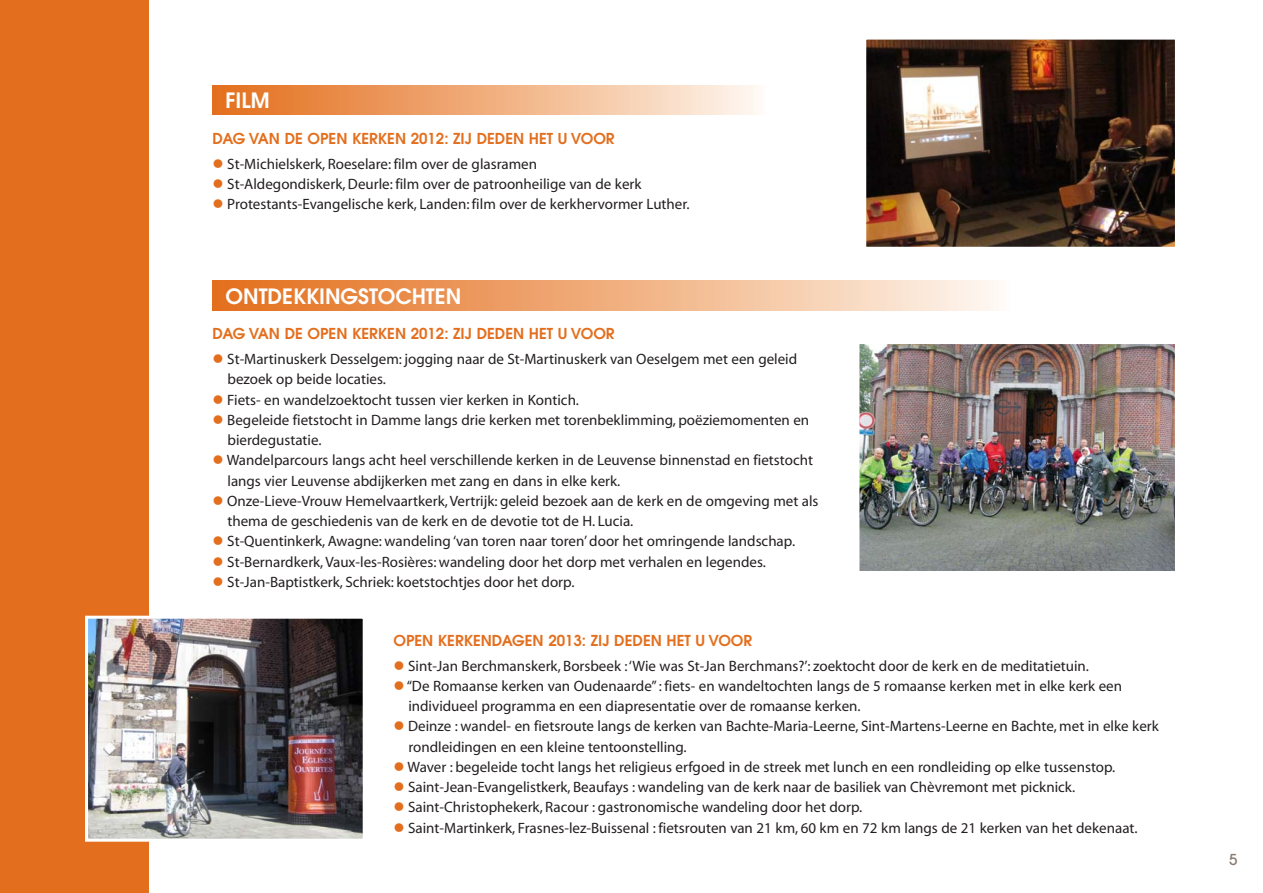
<style>
.page{position:relative;width:1263px;height:893px;background:#fff}
.page>*{position:absolute;margin:0;border:0;box-sizing:border-box;transform-origin:0 0}
.t1{font:600 21px "Avant Garde";color:#fff}
.t2{font:15px/20.2px "Myriad";color:#231f20}
.t3{font:600 15px "Avant Garde";color:#e36f1e}
.t4{font:500 15px "Avant Garde";color:#8a796e}
.s1{color:#e36f1e}
</style>
<div class="page">
<div style="left:0;top:0;width:149px;height:893px;background:#e36f1e"></div>
<div style="left:213px;top:281px;width:797px;height:29px;background:linear-gradient(to right,#e36c17,#fef6ee)"></div>
<img style="left:860px;top:345px;width:314px;height:225px">
<div style="left:856px;top:341px;width:322px;height:233px;border:3px solid #fff"></div>
<div style="left:213px;top:85px;width:552px;height:30px;background:linear-gradient(to right,#e36c17,#fef5ed)"></div>
<img style="left:867px;top:41px;width:307px;height:205px">
<div style="left:863px;top:37px;width:315px;height:213px;border:3px solid #fff"></div>
<img style="left:89px;top:620px;width:273px;height:218px">
<div style="left:85px;top:616px;width:281px;height:226px;border:3px solid #fff"></div>
<h1 class="t1" style="left:226px;top:93px;width:46px">FILM</h1>
<p class="t3" style="left:213px;top:133px;width:403px">DAG VAN DE OPEN KERKEN 2012: ZIJ DEDEN HET U VOOR</p>
<p class="t2" style="left:213px;top:155px;width:326px"><span class="s1">●</span> St-Michielskerk, Roeselare: film over de glasramen</p>
<p class="t2" style="left:213px;top:175px;width:430px"><span class="s1">●</span> St-Aldegondiskerk, Deurle: film over de patroonheilige van de kerk</p>
<p class="t2" style="left:213px;top:195px;width:478px"><span class="s1">●</span> Protestants-Evangelische kerk, Landen: film over de kerkhervormer Luther.</p>
<h1 class="t1" style="left:226px;top:288px;width:237px">ONTDEKKINGSTOCHTEN</h1>
<p class="t3" style="left:213px;top:328px;width:403px">DAG VAN DE OPEN KERKEN 2012: ZIJ DEDEN HET U VOOR</p>
<p class="t2" style="left:227px;top:350px;width:571px;text-indent:-15px"><span class="s1">●</span> St-Martinuskerk Desselgem: jogging naar de St-Martinuskerk van Oeselgem met een geleid bezoek op beide locaties.</p>
<p class="t2" style="left:213px;top:391px;width:368px"><span class="s1">●</span> Fiets- en wandelzoektocht tussen vier kerken in Kontich.</p>
<p class="t2" style="left:227px;top:411px;width:583px;text-indent:-15px"><span class="s1">●</span> Begeleide fietstocht in Damme langs drie kerken met torenbeklimming, poëziemomenten en bierdegustatie.</p>
<p class="t2" style="left:227px;top:451px;width:587px;text-indent:-15px"><span class="s1">●</span> Wandelparcours langs acht heel verschillende kerken in de Leuvense binnenstad en fietstocht langs vier Leuvense abdijkerken met zang en dans in elke kerk.</p>
<p class="t2" style="left:227px;top:492px;width:592px;text-indent:-15px"><span class="s1">●</span> Onze-Lieve-Vrouw Hemelvaartkerk, Vertrijk: geleid bezoek aan de kerk en de omgeving met als thema de geschiedenis van de kerk en de devotie tot de H. Lucia.</p>
<p class="t2" style="left:213px;top:532px;width:584px"><span class="s1">●</span> St-Quentinkerk, Awagne: wandeling ‘van toren naar toren’ door het omringende landschap.</p>
<p class="t2" style="left:213px;top:553px;width:555px"><span class="s1">●</span> St-Bernardkerk, Vaux-les-Rosières: wandeling door het dorp met verhalen en legendes.</p>
<p class="t2" style="left:213px;top:573px;width:363px"><span class="s1">●</span> St-Jan-Baptistkerk, Schriek: koetstochtjes door het dorp.</p>
<p class="t3" style="left:393px;top:635px;width:360px">OPEN KERKENDAGEN 2013: ZIJ DEDEN HET U VOOR</p>
<p class="t2" style="left:393px;top:657px;width:697px"><span class="s1">●</span> Sint-Jan Berchmanskerk, Borsbeek : ‘Wie was St-Jan Berchmans?’: zoektocht door de kerk en de meditatietuin.</p>
<p class="t2" style="left:408px;top:677px;width:715px;text-indent:-15px"><span class="s1">●</span>“De Romaanse kerken van Oudenaarde” : fiets- en wandeltochten langs de 5 romaanse kerken met in elke kerk een individueel programma en een diapresentatie over de romaanse kerken.</p>
<p class="t2" style="left:408px;top:717px;width:752px;text-indent:-15px"><span class="s1">●</span> Deinze : wandel- en fietsroute langs de kerken van Bachte-Maria-Leerne, Sint-Martens-Leerne en Bachte, met in elke kerk rondleidingen en een kleine tentoonstelling.</p>
<p class="t2" style="left:393px;top:758px;width:723px"><span class="s1">●</span> Waver : begeleide tocht langs het religieus erfgoed in de streek met lunch en een rondleiding op elke tussenstop.</p>
<p class="t2" style="left:393px;top:778px;width:683px"><span class="s1">●</span> Saint-Jean-Evangelistkerk, Beaufays : wandeling van de kerk naar de basiliek van Chèvremont met picknick.</p>
<p class="t2" style="left:393px;top:798px;width:470px"><span class="s1">●</span> Saint-Christophekerk, Racour : gastronomische wandeling door het dorp.</p>
<p class="t2" style="left:393px;top:819px;width:746px"><span class="s1">●</span> Saint-Martinkerk, Frasnes-lez-Buissenal : fietsrouten van 21 km, 60 km en 72 km langs de 21 kerken van het dekenaat.</p>
<p class="t4" style="left:1229px;top:854px;width:10px">5</p>
</div>
